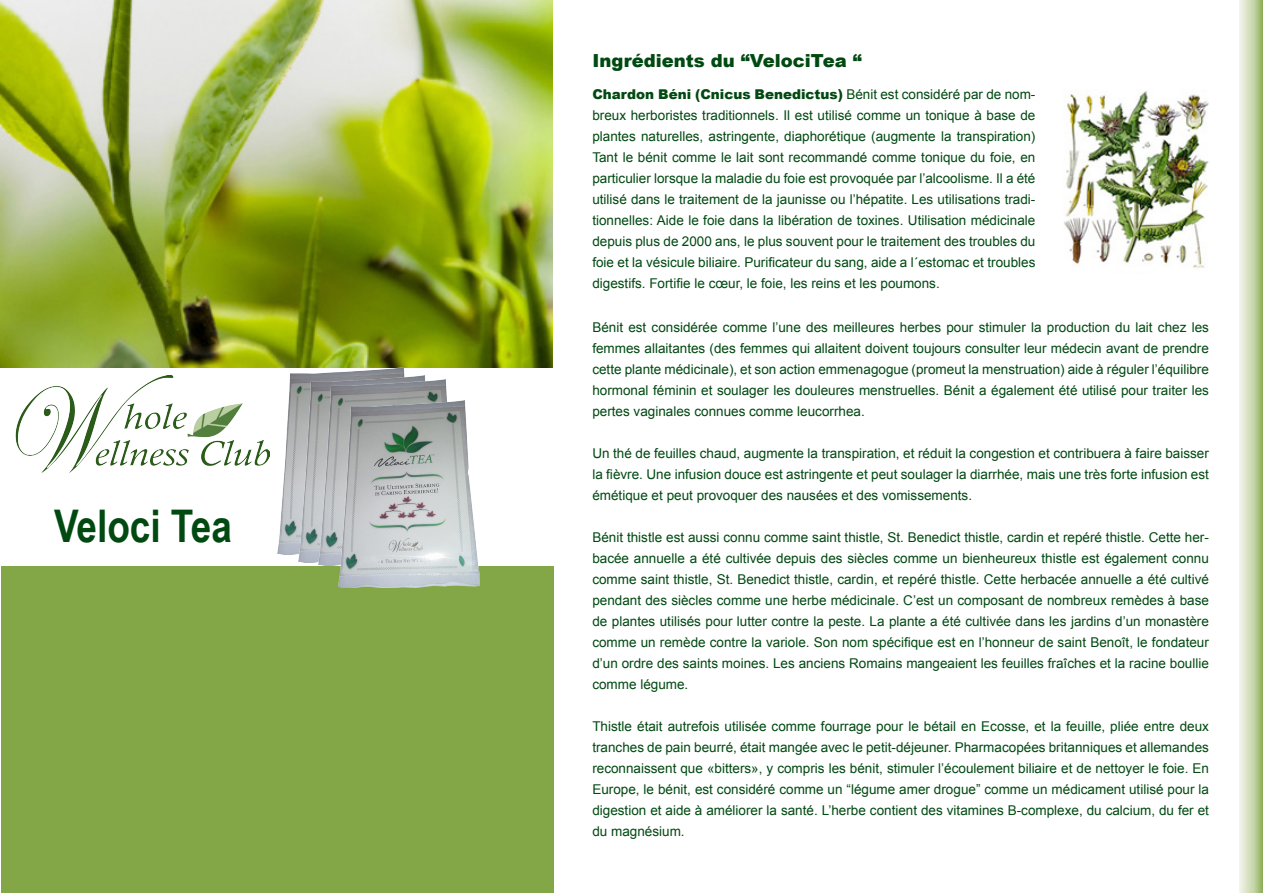
<style>
.page{position:relative;width:1263px;height:893px;background:#fff}
.page>*{position:absolute;margin:0;border:0;box-sizing:border-box;transform-origin:0 0}
.t1{font:700 45px "Arial Narrow";color:#004911}
.t2{font:900 18px "Arial";color:#004911}
.t3{font:13.5px/21px "Arial";color:#004911;text-align:justify}
.s1{font-weight:900}
</style>
<div class="page">
<img style="left:1239px;top:0;width:24px;height:892px">
<img style="left:0;top:0;width:553px;height:367px">
<div style="left:1px;top:566px;width:553px;height:327px;background:#83a747"></div>
<img style="left:15px;top:376px;width:254px;height:97px">
<img style="left:277px;top:368px;width:128px;height:186px">
<img style="left:298px;top:376px;width:127px;height:186px">
<img style="left:319px;top:379px;width:128px;height:187px">
<img style="left:338px;top:401px;width:142px;height:186px">
<img style="left:1064px;top:91px;width:145px;height:177px">
<p class="t1" style="left:54px;top:492px;width:179px">Veloci Tea</p>
<p class="t2" style="left:592px;top:47px;width:271px">Ingrédients du “VelociTea “</p>
<p class="t3" style="left:592px;top:84px;width:445px"><span class="s1">Chardon Béni (Cnicus Benedictus)</span> Bénit est considéré par de nom&shy;breux herboristes traditionnels. Il est utilisé comme un tonique à base de plantes naturelles, astringente, diaphorétique (augmente la transpiration)<br>Tant le bénit comme le lait sont recommandé comme tonique du foie, en particulier lorsque la maladie du foie est provoquée par l’alcoolisme. Il a été utilisé dans le traitement de la jaunisse ou l’hépatite. Les utilisations tradi&shy;tionnelles: Aide le foie dans la libération de toxines. Utilisation médicinale depuis plus de 2000 ans, le plus souvent pour le traitement des troubles du foie et la vésicule biliaire. Purificateur du sang, aide a l´estomac et troubles digestifs. Fortifie le cœur, le foie, les reins et les poumons.</p>
<p class="t3" style="left:592px;top:316px;width:618px">Bénit est considérée comme l’une des meilleures herbes pour stimuler la production du lait chez les femmes allaitantes (des femmes qui allaitent doivent toujours consulter leur médecin avant de prendre cette plante médicinale), et son action emmenagogue (promeut la menstruation) aide à réguler l’équilibre hormonal féminin et soulager les douleures menstruelles. Bénit a également été utilisé pour traiter les pertes vaginales connues comme leucorrhea.</p>
<p class="t3" style="left:592px;top:442px;width:618px">Un thé de feuilles chaud, augmente la transpiration, et réduit la congestion et contribuera à faire baisser la fièvre. Une infusion douce est astringente et peut soulager la diarrhée, mais une très forte infusion est émétique et peut provoquer des nausées et des vomissements.</p>
<p class="t3" style="left:592px;top:526px;width:618px">Bénit thistle est aussi connu comme saint thistle, St. Benedict thistle, cardin et repéré thistle. Cette her&shy;bacée annuelle a été cultivée depuis des siècles comme un bienheureux thistle est également connu comme saint thistle, St. Benedict thistle, cardin, et repéré thistle. Cette herbacée annuelle a été cultivé pendant des siècles comme une herbe médicinale. C’est un composant de nombreux remèdes à base de plantes utilisés pour lutter contre la peste. La plante a été cultivée dans les jardins d’un monastère comme un remède contre la variole. Son nom spécifique est en l’honneur de saint Benoît, le fondateur d’un ordre des saints moines. Les anciens Romains mangeaient les feuilles fraîches et la racine boullie comme légume.</p>
<p class="t3" style="left:592px;top:715px;width:618px">Thistle était autrefois utilisée comme fourrage pour le bétail en Ecosse, et la feuille, pliée entre deux tranches de pain beurré, était mangée avec le petit-déjeuner. Pharmacopées britanniques et allemandes reconnaissent que «bitters», y compris les bénit, stimuler l’écoulement biliaire et de nettoyer le foie. En Europe, le bénit, est considéré comme un “légume amer drogue” comme un médicament utilisé pour la digestion et aide à améliorer la santé. L’herbe contient des vitamines B-complexe, du calcium, du fer et du magnésium.</p>
</div>
